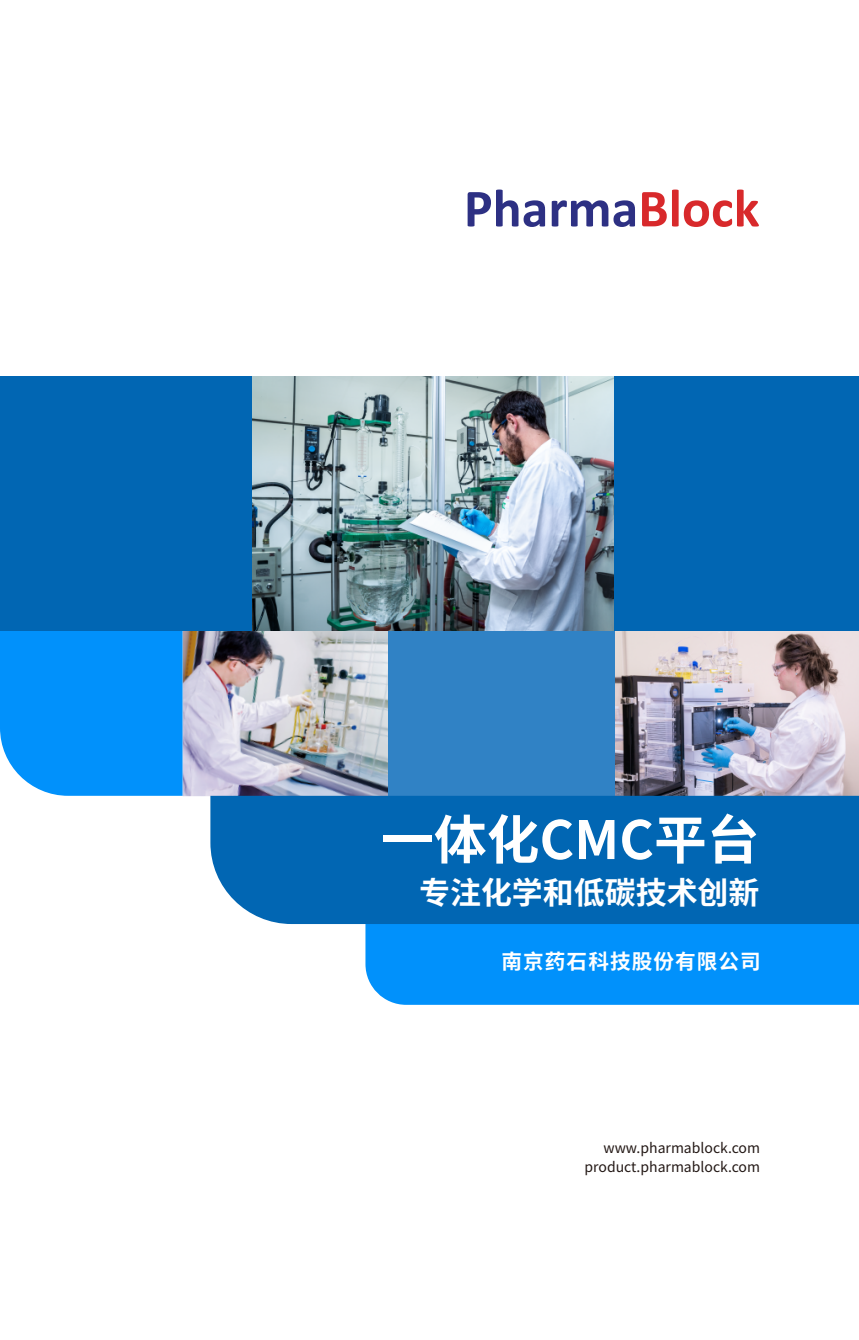
<style>
.page{position:relative;width:859px;height:1340px;background:#fff}
.page>*{position:absolute;margin:0;border:0;box-sizing:border-box;transform-origin:0 0}
.t1{font:700 52.68px "Source Han Sans CN";color:#fff}
.t2{font:700 30.97px "Source Han Sans CN";color:#fff}
.t3{font:700 20.65px "Source Han Sans CN";letter-spacing:.05em;color:#fff}
.t4{font:14px/19.2px "Source Han Sans CN";color:#231815;text-align:right}
</style>
<div class="page">
<img style="left:614px;top:630px;width:244px;height:165px">
<img style="left:182px;top:630px;width:206px;height:166px">
<svg style="left:467px;top:189px;width:167px;height:38px"></svg>
<svg style="left:642px;top:189px;width:116px;height:38px"></svg>
<div style="left:0;top:630px;width:182px;height:165px;background:#0191fb"></div>
<div style="left:388px;top:630px;width:226px;height:169px;background:#3082c5"></div>
<div style="left:365px;top:924px;width:493px;height:80px;background:#0191fb"></div>
<div style="left:210px;top:795px;width:648px;height:129px;background:#0166b3"></div>
<img style="left:251px;top:376px;width:363px;height:254px">
<div style="left:0;top:376px;width:251px;height:254px;background:#0166b3"></div>
<div style="left:614px;top:376px;width:244px;height:254px;background:#0166b3"></div>
<h1 class="t1" style="left:381px;top:810px;width:380px">一体化CMC平台</h1>
<h2 class="t2" style="left:419px;top:875px;width:342px">专注化学和低碳技术创新</h2>
<h3 class="t3" style="left:501px;top:950px;width:261px">南京药石科技股份有限公司</h3>
<p class="t4" style="left:584px;top:1138px;width:177px">www.pharmablock.com product.pharmablock.com</p>
</div>
